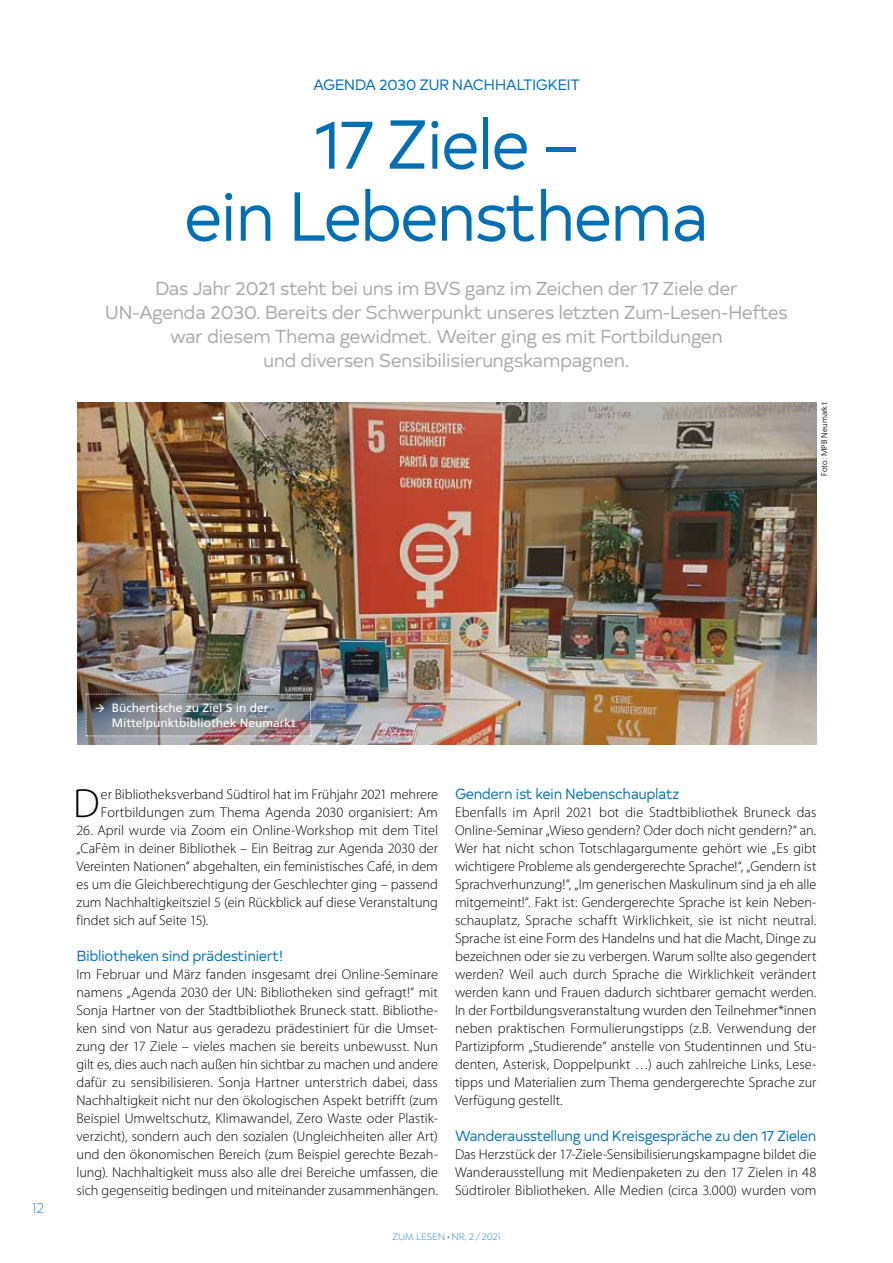
<style>
.page{position:relative;width:893px;height:1263px;background:#fff}
.page>*{position:absolute;margin:0;border:0;box-sizing:border-box;transform-origin:0 0}
.t1{font:69px/72px "Typold Book 500";letter-spacing:-.04em;color:#006eb2;text-align:center;scale:.96 1}
.t2{font:300 40.95px "Myriad Pro";color:#000}
.t3{font:18.75px/24px "Typold Book 500";letter-spacing:-.03em;color:#a8a8a7;text-align:center}
.t4{font:15px "Typold Book 500";letter-spacing:-.04em;color:#006eb2}
.t5{font:300 15px "Isidora";color:#006eb2}
.t6{font:14.7px "Typold Book 500";letter-spacing:-.03em;color:#006eb2;scale:.96 1}
.t7{font:300 14.25px/18px "Myriad Pro";color:#000;text-align:justify}
.t8{font:12px/15px "Frutiger";color:#fff}
.t9{font:300 10.05px "Isidora";color:#006eb2}
.t10{font:300 8.25px "Frutiger";color:#000}
</style>
<div class="page">
<img style="left:77px;top:403px;width:739px;height:342px">
<img style="left:86px;top:694px;width:226px;height:42px">
<p class="t4" style="left:313px;top:73px;width:268px">AGENDA 2030 ZUR NACHHALTIGKEIT</p>
<h1 class="t1" style="left:184px;top:103px;width:549px">17 Ziele –<br>ein Lebensthema</h1>
<p class="t3" style="left:105px;top:275px;width:685px">Das Jahr 2021 steht bei uns im BVS ganz im Zeichen der 17 Ziele der UN-Agenda 2030. Bereits der Schwerpunkt unseres letzten Zum-Lesen-Heftes war diesem Thema gewidmet. Weiter ging es mit Fortbildungen<br>und diversen Sensibilisierungskampagnen.</p>
<p class="t10" style="left:819px;top:476px;width:75px;rotate:-90deg">Foto: MPB Neumarkt</p>
<p class="t5" style="left:33px;top:1200px;width:13px">12</p>
<p class="t8" style="left:112px;top:700px;width:186px">Büchertische zu Ziel 5 in der<br>Mittelpunktbibliothek Neumarkt</p>
<h2 class="t2" style="left:73px;top:778px;width:28px">D</h2>
<p class="t7" style="left:101px;top:785px;width:339px">er Bibliotheksverband Südtirol hat im Frühjahr 2021 mehrere<br>Fortbildungen zum Thema Agenda 2030 organisiert: Am</p>
<p class="t7" style="left:77px;top:821px;width:363px">26. April wurde via Zoom ein Online-Workshop mit dem Titel „CaFèm in deiner Bibliothek – Ein Beitrag zur Agenda 2030 der Vereinten Nationen“ abgehalten, ein feministisches Café, in dem es um die Gleichberechtigung der Geschlechter ging – passend zum Nachhaltigkeitsziel 5 (ein Rückblick auf diese Veranstaltung findet sich auf Seite 15).</p>
<p class="t6" style="left:77px;top:944px;width:216px">Bibliotheken sind prädestiniert!</p>
<p class="t7" style="left:77px;top:965px;width:363px">Im Februar und März fanden insgesamt drei Online-Seminare namens „Agenda 2030 der UN: Bibliotheken sind gefragt!“ mit Sonja Hartner von der Stadtbibliothek Bruneck statt. Bibliothe&shy;ken sind von Natur aus geradezu prädestiniert für die Umset&shy;zung der 17 Ziele – vieles machen sie bereits unbewusst. Nun gilt es, dies auch nach außen hin sichtbar zu machen und andere dafür zu sensibilisieren. Sonja Hartner unterstrich dabei, dass Nachhaltigkeit nicht nur den ökologischen Aspekt betrifft (zum Beispiel Umweltschutz, Klimawandel, Zero Waste oder Plastik&shy;verzicht), sondern auch den sozialen (Ungleichheiten aller Art) und den ökonomischen Bereich (zum Beispiel gerechte Bezah&shy;lung). Nachhaltigkeit muss also alle drei Bereiche umfassen, die sich gegenseitig bedingen und miteinander zusammenhängen.</p>
<p class="t6" style="left:455px;top:782px;width:235px">Gendern ist kein Nebenschauplatz</p>
<p class="t7" style="left:455px;top:803px;width:363px">Ebenfalls im April 2021 bot die Stadtbibliothek Bruneck das Online-Seminar „Wieso gendern? Oder doch nicht gendern?“ an.<br>Wer hat nicht schon Totschlagargumente gehört wie „Es gibt wichtigere Probleme als gendergerechte Sprache!“, „Gendern ist Sprachverhunzung!“, „Im generischen Maskulinum sind ja eh alle mitgemeint!“. Fakt ist: Gendergerechte Sprache ist kein Neben&shy;schauplatz, Sprache schafft Wirklichkeit, sie ist nicht neutral.<br>Sprache ist eine Form des Handelns und hat die Macht, Dinge zu bezeichnen oder sie zu verbergen. Warum sollte also gegendert werden? Weil auch durch Sprache die Wirklichkeit verändert werden kann und Frauen dadurch sichtbarer gemacht werden.<br>In der Fortbildungsveranstaltung wurden den Teilnehmer*innen neben praktischen Formulierungstipps (z.B. Verwendung der Partizipform „Studierende“ anstelle von Studentinnen und Stu&shy;denten, Asterisk, Doppelpunkt …) auch zahlreiche Links, Lese&shy;tipps und Materialien zum Thema gendergerechte Sprache zur Verfügung gestellt.</p>
<p class="t6" style="left:455px;top:1124px;width:378px">Wanderausstellung und Kreisgespräche zu den 17 Zielen</p>
<p class="t7" style="left:455px;top:1145px;width:363px">Das Herzstück der 17-Ziele-Sensibilisierungskampagne bildet die Wanderausstellung mit Medienpaketen zu den 17 Zielen in 48<br>Südtiroler Bibliotheken. Alle Medien (circa 3.000) wurden vom</p>
<p class="t9" style="left:392px;top:1232px;width:110px">ZUM LESEN•NR. 2 / 2021</p>
</div>
